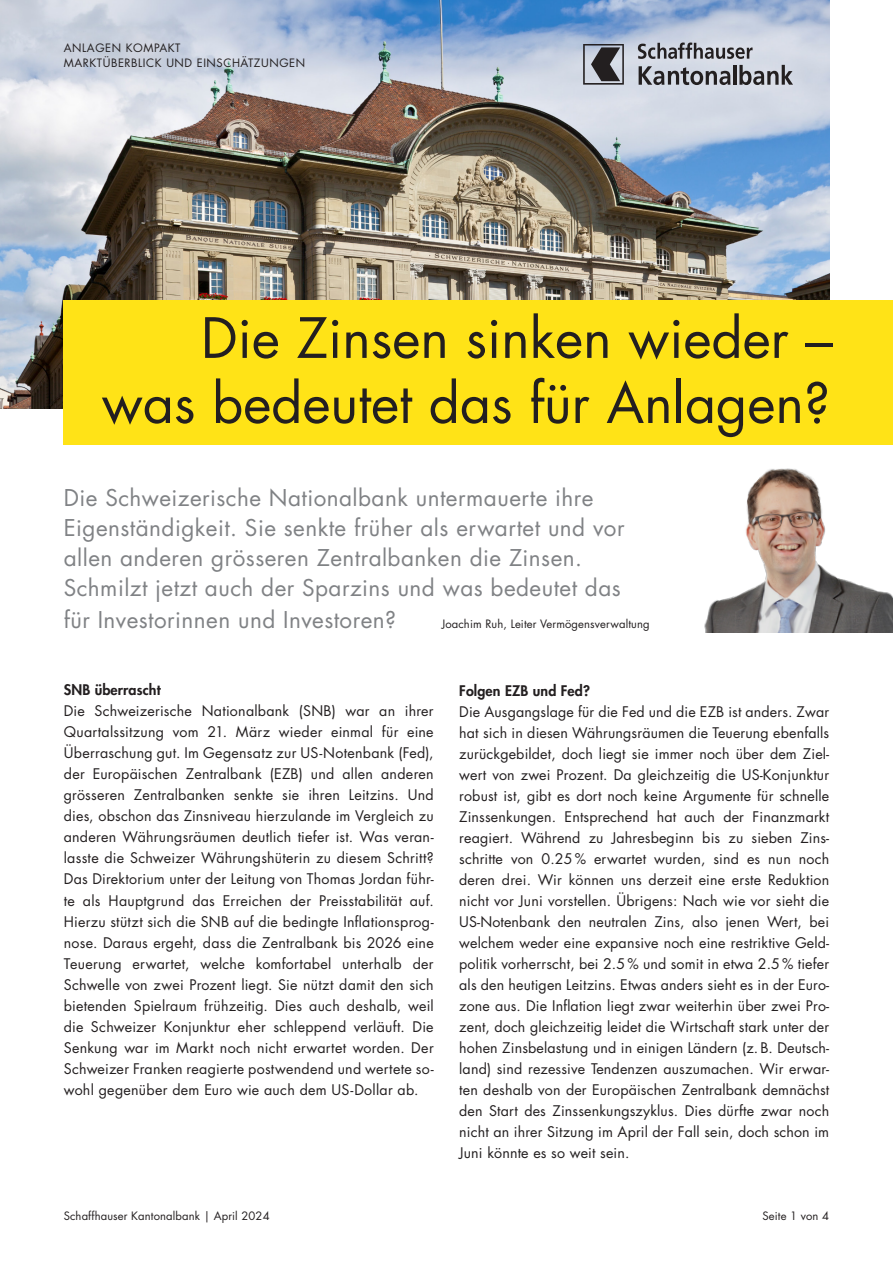
<style>
.page{position:relative;width:893px;height:1263px;background:#fff}
.page>*{position:absolute;margin:0;border:0;box-sizing:border-box;transform-origin:0 0}
.t1{font:54px "Futura Std";color:#231f20}
.t2{font:22.5px/30.3px "Futura Std";letter-spacing:.02em;color:#808285}
.t3{font:14.25px/21px "Futura Std";letter-spacing:.01em;color:#231f20;text-align:justify}
.t4{font:800 14.25px "Futura Std";letter-spacing:.01em;color:#231f20}
.t5{font:11.25px "Futura Std";letter-spacing:.01em;color:#231f20}
.t6{font:11.25px/15px "Futura Std";letter-spacing:.05em;color:#231f20}
</style>
<div class="page">
<img style="left:0;top:0;width:829px;height:408px">
<hr style="left:733px;top:65px;width:4px;height:20px;background:#231f20">
<svg style="left:739px;top:65px;width:54px;height:20px"></svg>
<svg style="left:583px;top:44px;width:41px;height:41px;background:#74767d"></svg>
<svg style="left:639px;top:66px;width:91px;height:19px;background:#8d8f96"></svg>
<svg style="left:638px;top:43px;width:115px;height:16px;background:#91939a"></svg>
<div style="left:64px;top:372px;width:829px;height:73px;background:#ffe317"></div>
<div style="left:64px;top:300px;width:829px;height:73px;background:#ffe317"></div>
<img style="left:704px;top:468px;width:189px;height:164px">
<p class="t6" style="left:64px;top:40px;width:243px">ANLAGEN KOMPAKT<br>MARKTÜBERBLICK UND EINSCHÄTZUNGEN</p>
<h1 class="t1" style="left:201px;top:304px;width:633px">Die Zinsen sinken wieder –</h1>
<h1 class="t1" style="left:102px;top:369px;width:730px">was bedeutet das für Anlagen?</h1>
<p class="t2" style="left:64px;top:483px;width:562px">Die Schweizerische Nationalbank untermauerte ihre Eigenständigkeit. Sie senkte früher als erwartet und vor allen anderen grösseren Zentralbanken die Zinsen.<br>Schmilzt jetzt auch der Sparzins und was bedeutet das für Investorinnen und Investoren?</p>
<p class="t5" style="left:442px;top:617px;width:209px">Joachim Ruh, Leiter Vermögensverwaltung</p>
<p class="t4" style="left:64px;top:681px;width:98px">SNB überrascht</p>
<p class="t3" style="left:64px;top:701px;width:371px">Die Schweizerische Nationalbank (SNB) war an ihrer Quartalssitzung vom 21. März wieder einmal für eine Überraschung gut. Im Gegensatz zur US-Notenbank (Fed), der Europäischen Zentralbank (EZB) und allen anderen grösseren Zentralbanken senkte sie ihren Leitzins. Und dies, obschon das Zinsniveau hierzulande im Vergleich zu anderen Währungsräumen deutlich tiefer ist. Was veran&shy;lasste die Schweizer Währungshüterin zu diesem Schritt?<br>Das Direktorium unter der Leitung von Thomas Jordan führ&shy;te als Hauptgrund das Erreichen der Preisstabilität auf.<br>Hierzu stützt sich die SNB auf die bedingte Inflationsprog&shy;nose. Daraus ergeht, dass die Zentralbank bis 2026 eine Teuerung erwartet, welche komfortabel unterhalb der Schwelle von zwei Prozent liegt. Sie nützt damit den sich bietenden Spielraum frühzeitig. Dies auch deshalb, weil die Schweizer Konjunktur eher schleppend verläuft. Die Senkung war im Markt noch nicht erwartet worden. Der Schweizer Franken reagierte postwendend und wertete so&shy;wohl gegenüber dem Euro wie auch dem US-Dollar ab.</p>
<p class="t4" style="left:459px;top:681px;width:132px">Folgen EZB und Fed?</p>
<p class="t3" style="left:459px;top:701px;width:371px">Die Ausgangslage für die Fed und die EZB ist anders. Zwar hat sich in diesen Währungsräumen die Teuerung ebenfalls zurückgebildet, doch liegt sie immer noch über dem Ziel&shy;wert von zwei Prozent. Da gleichzeitig die US-Konjunktur robust ist, gibt es dort noch keine Argumente für schnelle Zinssenkungen. Entsprechend hat auch der Finanzmarkt reagiert. Während zu Jahresbeginn bis zu sieben Zins&shy;schritte von 0.25% erwartet wurden, sind es nun noch deren drei. Wir können uns derzeit eine erste Reduktion nicht vor Juni vorstellen. Übrigens: Nach wie vor sieht die US-Notenbank den neutralen Zins, also jenen Wert, bei welchem weder eine expansive noch eine restriktive Geld&shy;politik vorherrscht, bei 2.5% und somit in etwa 2.5% tiefer als den heutigen Leitzins. Etwas anders sieht es in der Euro&shy;zone aus. Die Inflation liegt zwar weiterhin über zwei Pro&shy;zent, doch gleichzeitig leidet die Wirtschaft stark unter der hohen Zinsbelastung und in einigen Ländern (z. B. Deutsch&shy;land) sind rezessive Tendenzen auszumachen. Wir erwar&shy;ten deshalb von der Europäischen Zentralbank demnächst den Start des Zinssenkungszyklus. Dies dürfte zwar noch nicht an ihrer Sitzung im April der Fall sein, doch schon im Juni könnte es so weit sein.</p>
<p class="t5" style="left:64px;top:1209px;width:207px">Schaffhauser Kantonalbank | April 2024</p>
<p class="t5" style="left:762px;top:1209px;width:68px">Seite 1 von 4</p>
</div>
